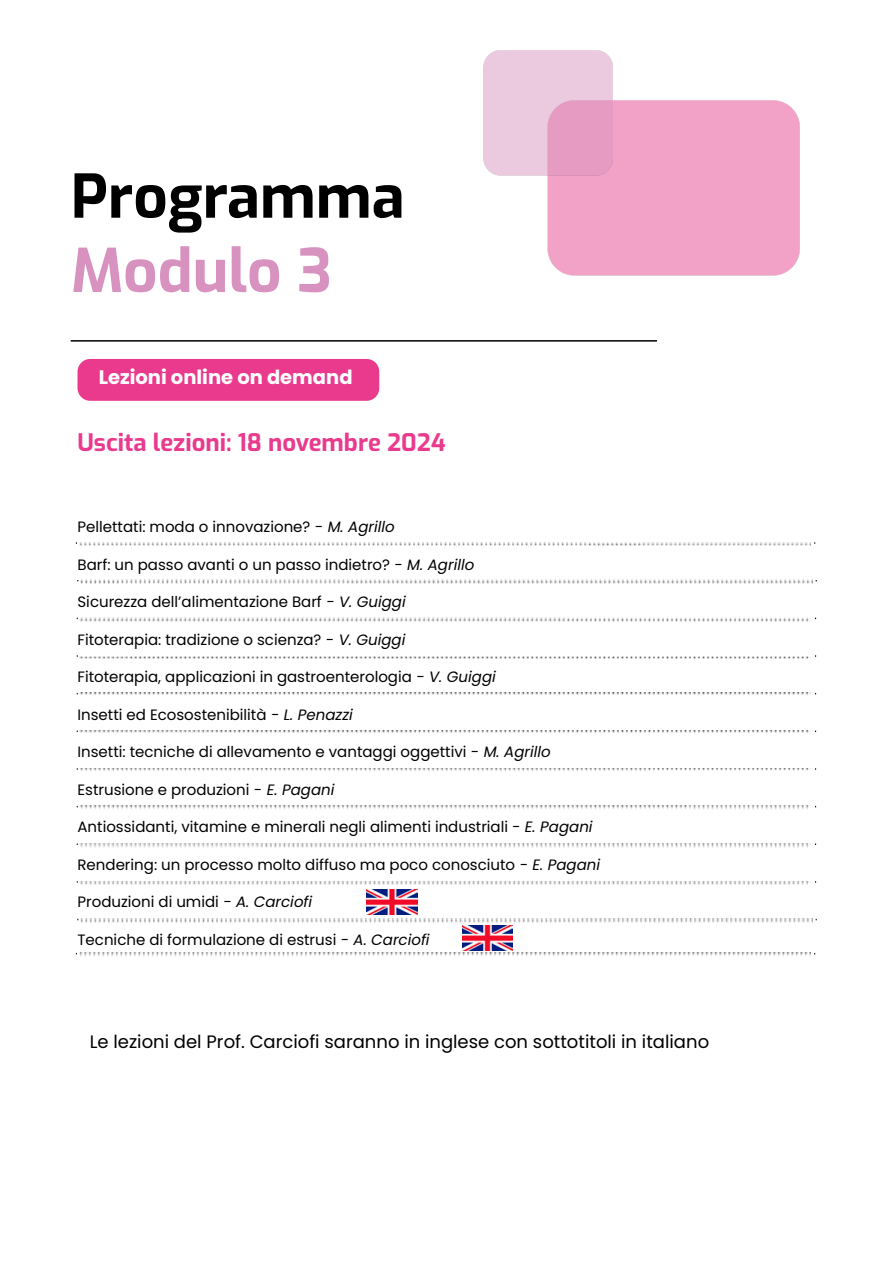
<style>
.page{position:relative;width:893px;height:1263px;background:#fff}
.page>*{position:absolute;margin:0;border:0;box-sizing:border-box;transform-origin:0 0}
.t1{font:700 60px "Exo";color:#000}
.t2{font:700 60px "Exo";color:#d892bf}
.t3{font:700 24px "Exo";color:#e93a8e}
.t4{font:700 19.5px "Poppins";color:#fff}
.t5{font:18px "Poppins";color:#000}
.t6{font:15px "Poppins";color:#000}
.s1{font-style:italic}
</style>
<div class="page">
<hr style="left:71px;top:340px;width:586px;height:2px;background:#000">
<img style="left:79px;top:542px;width:732px;height:4px">
<img style="left:80px;top:580px;width:732px;height:4px">
<img style="left:79px;top:618px;width:730px;height:4px">
<img style="left:79px;top:656px;width:730px;height:3px">
<img style="left:79px;top:693px;width:731px;height:2px">
<img style="left:79px;top:730px;width:730px;height:3px">
<img style="left:79px;top:768px;width:730px;height:4px">
<img style="left:79px;top:806px;width:730px;height:4px">
<img style="left:79px;top:843px;width:730px;height:5px">
<img style="left:80px;top:881px;width:729px;height:4px">
<img style="left:80px;top:919px;width:732px;height:4px">
<img style="left:484px;top:51px;width:128px;height:125px">
<div style="left:78px;top:359px;width:301px;height:42px;background:#e93a8e;border-radius:13px"></div>
<img style="left:79px;top:953px;width:732px;height:4px">
<img style="left:367px;top:889px;width:50px;height:26px">
<img style="left:462px;top:926px;width:51px;height:25px">
<h1 class="t1" style="left:71px;top:153px;width:335px">Programma</h1>
<h1 class="t2" style="left:71px;top:227px;width:263px">Modulo 3</h1>
<h3 class="t4" style="left:99px;top:366px;width:255px">Lezioni online on demand</h3>
<h2 class="t3" style="left:78px;top:425px;width:370px">Uscita lezioni: 18 novembre 2024</h2>
<p class="t6" style="left:78px;top:518px;width:319px">Pellettati: moda o innovazione? <span class="s1">- M. Agrillo</span></p>
<p class="t6" style="left:78px;top:556px;width:398px">Barf: un passo avanti o un passo indietro? <span class="s1">- M. Agrillo</span></p>
<p class="t6" style="left:78px;top:593px;width:330px">Sicurezza dell’alimentazione Barf <span class="s1">- V. Guiggi</span></p>
<p class="t6" style="left:78px;top:631px;width:329px">Fitoterapia: tradizione o scienza? <span class="s1">- V. Guiggi</span></p>
<p class="t6" style="left:78px;top:668px;width:420px">Fitoterapia, applicazioni in gastroenterologia <span class="s1">- V. Guiggi</span></p>
<p class="t6" style="left:78px;top:706px;width:277px">Insetti ed Ecosostenibilità <span class="s1">- L. Penazzi</span></p>
<p class="t6" style="left:78px;top:743px;width:475px">Insetti: tecniche di allevamento e vantaggi oggettivi <span class="s1">- M. Agrillo</span></p>
<p class="t6" style="left:78px;top:781px;width:258px">Estrusione e produzioni <span class="s1">- E. Pagani</span></p>
<p class="t6" style="left:78px;top:818px;width:517px">Antiossidanti, vitamine e minerali negli alimenti industriali <span class="s1">- E. Pagani</span></p>
<p class="t6" style="left:78px;top:856px;width:524px">Rendering: un processo molto diffuso ma poco conosciuto <span class="s1">- E. Pagani</span></p>
<p class="t6" style="left:78px;top:893px;width:236px">Produzioni di umidi <span class="s1">- A. Carciofi</span></p>
<p class="t6" style="left:78px;top:931px;width:354px">Tecniche di formulazione di estrusi <span class="s1">- A. Carciofi</span></p>
<p class="t5" style="left:90px;top:1032px;width:621px">Le lezioni del Prof. Carciofi saranno in inglese con sottotitoli in italiano</p>
</div>
